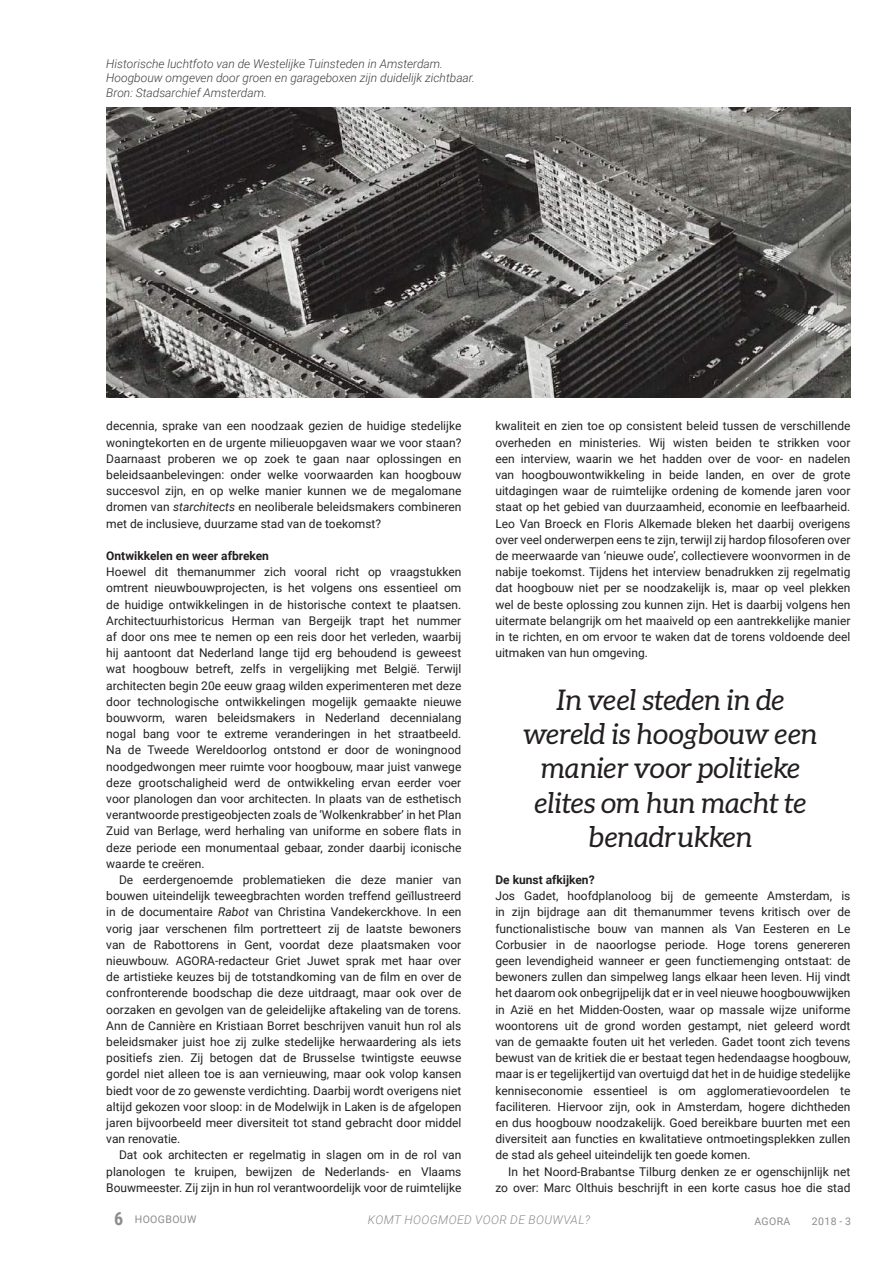
<style>
.page{position:relative;width:893px;height:1263px;background:#fff}
.page>*{position:absolute;margin:0;border:0;box-sizing:border-box;transform-origin:0 0}
.t1{font:italic 28.5px/34.2px "Aleo";color:#231f20;text-align:center}
.t2{font:12px/16.2px "Roboto";color:#231f20;text-align:justify}
.t3{font:italic 300 12px/14.4px "Roboto";color:#3e3e3f}
.t4{font:700 12px "Roboto";color:#231f20}
.t5{font:italic 300 12px "Roboto";letter-spacing:.035em;color:#8a8c8f}
.t6{font:10.5px "Roboto";letter-spacing:.035em;color:#8a8c8f}
.s1{font-style:italic}
.s2{font-family:"Roboto Condensed";font-weight:700;font-size:18px}
</style>
<div class="page">
<img style="left:106px;top:107px;width:744px;height:291px">
<p class="t3" style="left:106px;top:56px;width:370px">Historische luchtfoto van de Westelijke Tuinsteden in Amsterdam.<br>Hoogbouw omgeven door groen en garageboxen zijn duidelijk zichtbaar.<br>Bron: Stadsarchief Amsterdam.</p>
<p class="t2" style="left:106px;top:417px;width:357px">decennia, sprake van een noodzaak gezien de huidige stedelijke woningtekorten en de urgente milieuopgaven waar we voor staan?<br>Daarnaast proberen we op zoek te gaan naar oplossingen en beleidsaanbelevingen: onder welke voorwaarden kan hoogbouw succesvol zijn, en op welke manier kunnen we de megalomane dromen van <span class="s1">starchitects</span> en neoliberale beleidsmakers combineren met de inclusieve, duurzame stad van de toekomst?</p>
<p class="t4" style="left:106px;top:547px;width:164px">Ontwikkelen en weer afbreken</p>
<p class="t2" style="left:106px;top:563px;width:357px">Hoewel dit themanummer zich vooral richt op vraagstukken omtrent nieuwbouwprojecten, is het volgens ons essentieel om de huidige ontwikkelingen in de historische context te plaatsen.<br>Architectuurhistoricus Herman van Bergeijk trapt het nummer af door ons mee te nemen op een reis door het verleden, waarbij hij aantoont dat Nederland lange tijd erg behoudend is geweest wat hoogbouw betreft, zelfs in vergelijking met België. Terwijl architecten begin 20e eeuw graag wilden experimenteren met deze door technologische ontwikkelingen mogelijk gemaakte nieuwe bouwvorm, waren beleidsmakers in Nederland decennialang nogal bang voor te extreme veranderingen in het straatbeeld.<br>Na de Tweede Wereldoorlog ontstond er door de woningnood noodgedwongen meer ruimte voor hoogbouw, maar juist vanwege deze grootschaligheid werd de ontwikkeling ervan eerder voer voor planologen dan voor architecten. In plaats van de esthetisch verantwoorde prestigeobjecten zoals de ‘Wolkenkrabber’ in het Plan Zuid van Berlage, werd herhaling van uniforme en sobere flats in deze periode een monumentaal gebaar, zonder daarbij iconische waarde te creëren.</p>
<p class="t2" style="left:106px;top:871px;width:357px;text-indent:13px">De eerdergenoemde problematieken die deze manier van bouwen uiteindelijk teweegbrachten worden treffend geїllustreerd in de documentaire <span class="s1">Rabot</span> van Christina Vandekerckhove. In een vorig jaar verschenen film portretteert zij de laatste bewoners van de Rabottorens in Gent, voordat deze plaatsmaken voor nieuwbouw. AGORA-redacteur Griet Juwet sprak met haar over de artistieke keuzes bij de totstandkoming van de film en over de confronterende boodschap die deze uitdraagt, maar ook over de oorzaken en gevolgen van de geleidelijke aftakeling van de torens.<br>Ann de Cannière en Kristiaan Borret beschrijven vanuit hun rol als beleidsmaker juist hoe zij zulke stedelijke herwaardering als iets positiefs zien. Zij betogen dat de Brusselse twintigste eeuwse gordel niet alleen toe is aan vernieuwing, maar ook volop kansen biedt voor de zo gewenste verdichting. Daarbij wordt overigens niet altijd gekozen voor sloop: in de Modelwijk in Laken is de afgelopen jaren bijvoorbeeld meer diversiteit tot stand gebracht door middel van renovatie.</p>
<p class="t2" style="left:106px;top:1146px;width:357px;text-indent:13px">Dat ook architecten er regelmatig in slagen om in de rol van planologen te kruipen, bewijzen de Nederlands- en Vlaams Bouwmeester. Zij zijn in hun rol verantwoordelijk voor de ruimtelijke</p>
<p class="t2" style="left:495px;top:417px;width:357px">kwaliteit en zien toe op consistent beleid tussen de verschillende overheden en ministeries. Wij wisten beiden te strikken voor een interview, waarin we het hadden over de voor- en nadelen van hoogbouwontwikkeling in beide landen, en over de grote uitdagingen waar de ruimtelijke ordening de komende jaren voor staat op het gebied van duurzaamheid, economie en leefbaarheid.<br>Leo Van Broeck en Floris Alkemade bleken het daarbij overigens over veel onderwerpen eens te zijn, terwijl zij hardop filosoferen over de meerwaarde van ‘nieuwe oude’, collectievere woonvormen in de nabije toekomst. Tijdens het interview benadrukken zij regelmatig dat hoogbouw niet per se noodzakelijk is, maar op veel plekken wel de beste oplossing zou kunnen zijn. Het is daarbij volgens hen uitermate belangrijk om het maaiveld op een aantrekkelijke manier in te richten, en om ervoor te waken dat de torens voldoende deel uitmaken van hun omgeving.</p>
<h1 class="t1" style="left:523px;top:682px;width:296px">In veel steden in de wereld is hoogbouw een manier voor politieke elites om hun macht te benadrukken</h1>
<p class="t4" style="left:495px;top:871px;width:101px">De kunst afkijken?</p>
<p class="t2" style="left:495px;top:887px;width:357px">Jos Gadet, hoofdplanoloog bij de gemeente Amsterdam, is in zijn bijdrage aan dit themanummer tevens kritisch over de functionalistische bouw van mannen als Van Eesteren en Le Corbusier in de naoorlogse periode. Hoge torens genereren geen levendigheid wanneer er geen functiemenging ontstaat: de bewoners zullen dan simpelweg langs elkaar heen leven. Hij vindt het daarom ook onbegrijpelijk dat er in veel nieuwe hoogbouwwijken in Azië en het Midden-Oosten, waar op massale wijze uniforme woontorens uit de grond worden gestampt, niet geleerd wordt van de gemaakte fouten uit het verleden. Gadet toont zich tevens bewust van de kritiek die er bestaat tegen hedendaagse hoogbouw, maar is er tegelijkertijd van overtuigd dat het in de huidige stedelijke kenniseconomie essentieel is om agglomeratievoordelen te faciliteren. Hiervoor zijn, ook in Amsterdam, hogere dichtheden en dus hoogbouw noodzakelijk. Goed bereikbare buurten met een diversiteit aan functies en kwalitatieve ontmoetingsplekken zullen de stad als geheel uiteindelijk ten goede komen.</p>
<p class="t2" style="left:495px;top:1163px;width:357px;text-align:right">In het Noord-Brabantse Tilburg denken ze er ogenschijnlijk net zo over: Marc Olthuis beschrijft in een korte casus hoe die stad</p>
<p class="t6" style="left:114px;top:1212px;width:84px"><span class="s2">6</span> HOOGBOUW</p>
<p class="t5" style="left:368px;top:1212px;width:224px">KOMT HOOGMOED VOOR DE BOUWVAL?</p>
<p class="t6" style="left:754px;top:1214px;width:37px">AGORA</p>
<p class="t6" style="left:812px;top:1214px;width:41px">2018 - 3</p>
</div>
